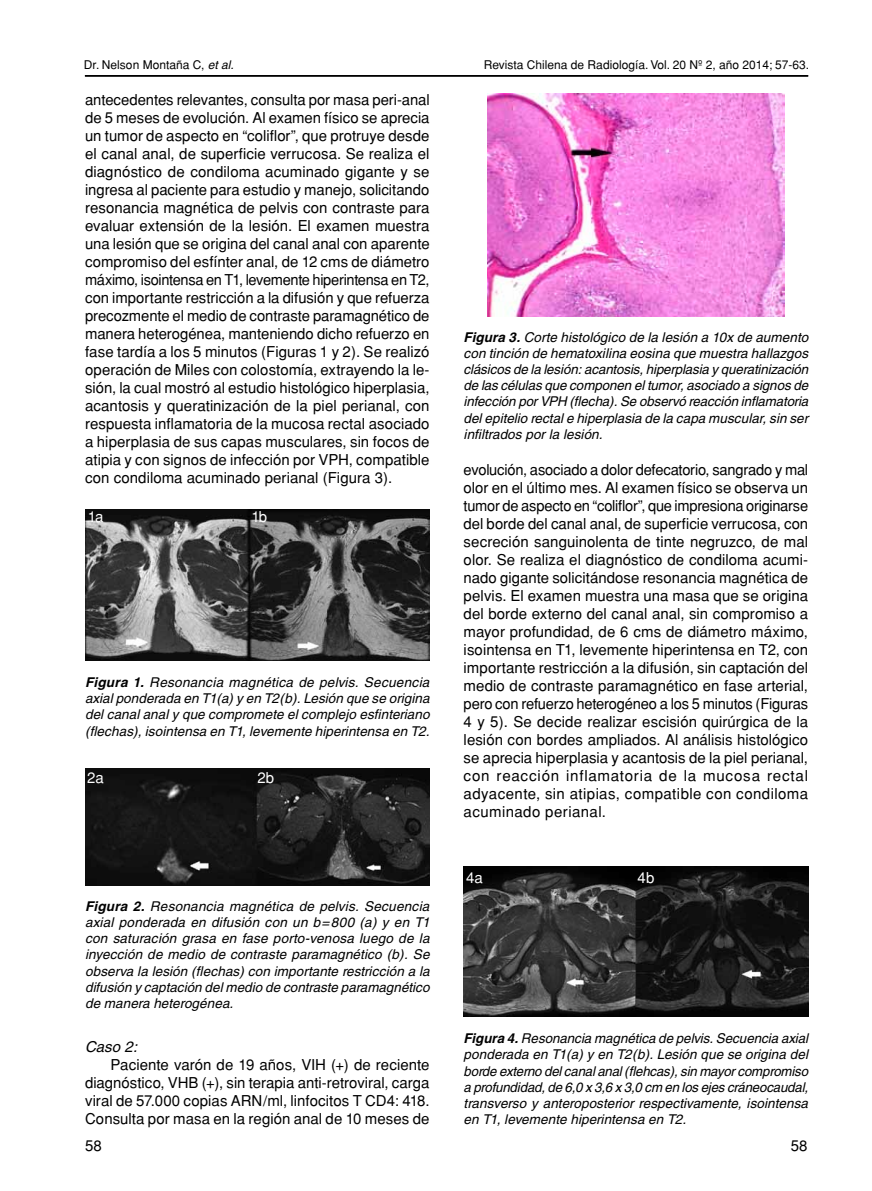
<style>
.page{position:relative;width:872px;height:1191px;background:#fff}
.page>*{position:absolute;margin:0;border:0;box-sizing:border-box;transform-origin:0 0}
.t1{font:15px/18px "Helvetica";letter-spacing:.005em;color:#000;text-align:justify}
.t2{font:15px "Helvetica";color:#fff}
.t3{font:italic 15px "Helvetica";color:#000}
.t4{font:italic 13.5px/16.2px "Helvetica";letter-spacing:.005em;color:#000;text-align:justify}
.t5{font:12px "Helvetica";color:#000}
.s1{font-style:italic}
.s2{font-weight:700}
</style>
<div class="page">
<hr style="left:85px;top:75px;width:723px;height:2px;background:#000">
<img style="left:85px;top:509px;width:344px;height:151px">
<img style="left:85px;top:768px;width:344px;height:117px">
<img style="left:487px;top:94px;width:297px;height:222px">
<img style="left:463px;top:867px;width:345px;height:149px">
<p class="t5" style="left:84px;top:58px;width:151px">Dr. Nelson Montaña C, <span class="s1">et al.</span></p>
<p class="t1" style="left:85px;top:91px;width:346px">antecedentes relevantes, consulta por masa peri-anal de 5 meses de evolución. Al examen físico se aprecia un tumor de aspecto en “coliflor”, que protruye desde el canal anal, de superficie verrucosa. Se realiza el diagnóstico de condiloma acuminado gigante y se ingresa al paciente para estudio y manejo, solicitando resonancia magnética de pelvis con contraste para evaluar extensión de la lesión. El examen muestra una lesión que se origina del canal anal con aparente compromiso del esfínter anal, de 12 cms de diámetro máximo, isointensa en T1, levemente hiperintensa en T2, con importante restricción a la difusión y que refuerza precozmente el medio de contraste paramagnético de manera heterogénea, manteniendo dicho refuerzo en fase tardía a los 5 minutos (Figuras 1 y 2). Se realizó operación de Miles con colostomía, extrayendo la le&shy;sión, la cual mostró al estudio histológico hiperplasia, acantosis y queratinización de la piel perianal, con respuesta inflamatoria de la mucosa rectal asociado a hiperplasia de sus capas musculares, sin focos de atipia y con signos de infección por VPH, compatible con condiloma acuminado perianal (Figura 3).</p>
<p class="t2" style="left:88px;top:508px;width:17px">1a</p>
<p class="t2" style="left:251px;top:508px;width:17px">1b</p>
<p class="t4" style="left:85px;top:674px;width:346px"><span class="s2">Figura 1.</span> Resonancia magnética de pelvis. Secuencia axial ponderada en T1(a) y en T2(b). Lesión que se origina del canal anal y que compromete el complejo esfinteriano (flechas), isointensa en T1, levemente hiperintensa en T2.</p>
<p class="t2" style="left:87px;top:768px;width:18px">2a</p>
<p class="t2" style="left:257px;top:768px;width:18px">2b</p>
<p class="t4" style="left:85px;top:898px;width:346px"><span class="s2">Figura 2.</span> Resonancia magnética de pelvis. Secuencia axial ponderada en difusión con un b=800 (a) y en T1 con saturación grasa en fase porto-venosa luego de la inyección de medio de contraste paramagnético (b). Se observa la lesión (flechas) con importante restricción a la difusión y captación del medio de contraste paramagnético de manera heterogénea.</p>
<p class="t3" style="left:85px;top:1037px;width:54px">Caso 2:</p>
<p class="t1" style="left:85px;top:1055px;width:346px;text-indent:26px">Paciente varón de 19 años, VIH (+) de reciente diagnóstico, VHB (+), sin terapia anti-retroviral, carga viral de 57.000 copias ARN/ml, linfocitos T CD4: 418.<br>Consulta por masa en la región anal de 10 meses de</p>
<p class="t1" style="left:85px;top:1136px;width:18px">58</p>
<p class="t5" style="left:484px;top:57px;width:327px">Revista Chilena de Radiología. Vol. 20 Nº 2, año 2014; 57-63.</p>
<p class="t4" style="left:463px;top:329px;width:346px"><span class="s2">Figura 3.</span> Corte histológico de la lesión a 10x de aumento con tinción de hematoxilina eosina que muestra hallazgos clásicos de la lesión: acantosis, hiperplasia y queratinización de las células que componen el tumor, asociado a signos de infección por VPH (flecha). Se observó reacción inflamatoria del epitelio rectal e hiperplasia de la capa muscular, sin ser infiltrados por la lesión.</p>
<p class="t1" style="left:463px;top:460px;width:346px">evolución, asociado a dolor defecatorio, sangrado y mal olor en el último mes. Al examen físico se observa un tumor de aspecto en “coliflor”, que impresiona originarse del borde del canal anal, de superficie verrucosa, con secreción sanguinolenta de tinte negruzco, de mal olor. Se realiza el diagnóstico de condiloma acumi&shy;nado gigante solicitándose resonancia magnética de pelvis. El examen muestra una masa que se origina del borde externo del canal anal, sin compromiso a mayor profundidad, de 6 cms de diámetro máximo, isointensa en T1, levemente hiperintensa en T2, con importante restricción a la difusión, sin captación del medio de contraste paramagnético en fase arterial, pero con refuerzo heterogéneo a los 5 minutos (Figuras 4 y 5). Se decide realizar escisión quirúrgica de la lesión con bordes ampliados. Al análisis histológico se aprecia hiperplasia y acantosis de la piel perianal, con reacción inflamatoria de la mucosa rectal adyacente, sin atipias, compatible con condiloma acuminado perianal.</p>
<p class="t2" style="left:466px;top:868px;width:18px">4a</p>
<p class="t2" style="left:637px;top:868px;width:18px">4b</p>
<p class="t4" style="left:463px;top:1030px;width:346px"><span class="s2">Figura 4.</span> Resonancia magnética de pelvis. Secuencia axial ponderada en T1(a) y en T2(b). Lesión que se origina del borde externo del canal anal (flehcas), sin mayor compromiso a profundidad, de 6,0 x 3,6 x 3,0 cm en los ejes cráneocaudal, transverso y anteroposterior respectivamente, isointensa en T1, levemente hiperintensa en T2.</p>
<p class="t1" style="left:791px;top:1136px;width:18px">58</p>
</div>
